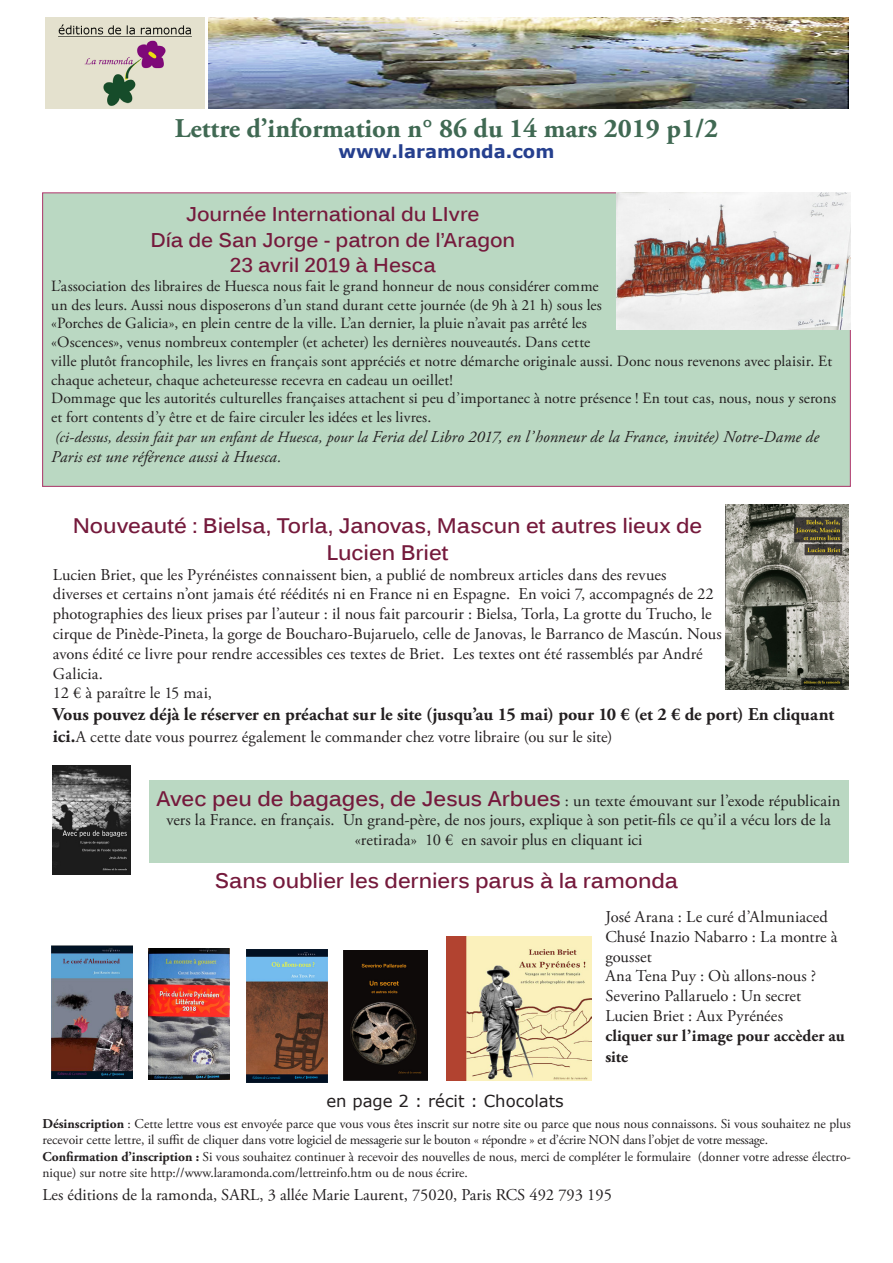
<style>
.page{position:relative;width:893px;height:1263px;background:#fff}
.page>*{position:absolute;margin:0;border:0;box-sizing:border-box;transform-origin:0 0}
.t1{font:700 27px "Adobe Garamond Pro";color:#406953}
.t2{font:700 21px/27px "Kalinga";letter-spacing:-.005em;color:#751a3c;text-align:center}
.t3{font:700 19.8px/25.5px "Kalinga";letter-spacing:-.005em;color:#751a3c;text-align:center}
.t4{font:700 18px "Adobe Garamond Pro";color:#231f20}
.t5{font:700 18px "Verdana";color:#253f8e}
.t6{font:16.5px/19.8px "Adobe Garamond Pro";color:#231f20}
.t7{font:italic 16.5px/19.8px "Adobe Garamond Pro";letter-spacing:.005em;color:#231f20}
.t8{font:700 16.5px/21.6px "Adobe Garamond Pro";letter-spacing:.005em;color:#231f20}
.t9{font:16.5px "Verdana";color:#231f20}
.t10{font:15.6px/18.8px "Adobe Garamond Pro";letter-spacing:.005em;color:#231f20}
.t11{font:13.5px/16.2px "Adobe Garamond Pro";color:#231f20}
.s1{font-size:15.6px}
.s2{font-weight:700;font-size:18px}
.s3{font-family:"Kalinga";font-weight:700;font-size:21px;color:#751a3c}
.s4{font-weight:700}
</style>
<div class="page">
<img style="left:209px;top:17px;width:639px;height:92px">
<img style="left:46px;top:17px;width:158px;height:92px">
<div style="left:43px;top:193px;width:807px;height:293px;background:#bad8c2"></div>
<img style="left:53px;top:765px;width:77px;height:110px">
<div style="left:149px;top:780px;width:699px;height:83px;background:#bad8c2"></div>
<img style="left:725px;top:504px;width:123px;height:186px">
<img style="left:616px;top:192px;width:235px;height:138px">
<img style="left:51px;top:945px;width:81px;height:133px">
<img style="left:149px;top:948px;width:81px;height:131px">
<img style="left:246px;top:949px;width:81px;height:134px">
<img style="left:344px;top:951px;width:83px;height:130px">
<img style="left:447px;top:936px;width:144px;height:145px">
<h1 class="t1" style="left:175px;top:112px;width:545px">Lettre d’information n° 86 du 14 mars 2019 p1/2</h1>
<p class="t5" style="left:339px;top:139px;width:217px">www.laramonda.com</p>
<p class="t3" style="left:150px;top:203px;width:366px">Journée International du LIvre<br>Día de San Jorge - patron de l’Aragon<br>23 avril 2019 à Hesca</p>
<p class="t10" style="left:51px;top:277px;width:786px">L’association des libraires de Huesca nous fait le grand honneur de nous considérer comme<br>un des leurs. Aussi nous disposerons d’un stand durant cette journée (de 9h à 21 h) sous les<br>«Porches de Galicia», en plein centre de la ville. L’an dernier, la pluie n’avait pas arrêté les<br>«Oscences», venus nombreux contempler (et acheter) les dernières nouveautés. Dans cette<br>ville plutôt francophile, les livres en français sont appréciés et notre démarche originale aussi. Donc nous revenons avec plaisir. Et chaque acheteur, chaque acheteuresse recevra en cadeau un oeillet!<br>Dommage que les autorités culturelles françaises attachent si peu d’importanec à notre présence ! En tout cas, nous, nous y serons et fort contents d’y être et de faire circuler les idées et les livres.</p>
<p class="t7" style="left:51px;top:427px;width:769px"><span class="s1">(ci-dessus, dessin fait par un enfant de Huesca, pour la</span> Feria del Libro 2017, en l’honneur de la France, invitée) Notre-Dame de<br>Paris est une référence aussi à Huesca.</p>
<p class="t2" style="left:73px;top:514px;width:631px">Nouveauté : Bielsa, Torla, Janovas, Mascun et autres lieux de<br>Lucien Briet</p>
<p class="t6" style="left:53px;top:565px;width:670px">Lucien Briet, que les Pyrénéistes connaissent bien, a publié de nombreux articles dans des revues<br>diverses et certains n’ont jamais été réédités ni en France ni en Espagne. En voici 7, accompagnés de 22 photographies des lieux prises par l’auteur : il nous fait parcourir : Bielsa, Torla, La grotte du Trucho, le cirque de Pinède-Pineta, la gorge de Boucharo-Bujaruelo, celle de Janovas, le Barranco de Mascún. Nous avons édité ce livre pour rendre accessibles ces textes de Briet. Les textes ont été rassemblés par André Galicia.<br>12 € à paraître le 15 mai,</p>
<p class="t4" style="left:53px;top:704px;width:783px">Vous pouvez déjà le réserver en préachat sur le site (jusqu’au 15 mai) pour 10 € (et 2 € de port) En cliquant</p>
<p class="t6" style="left:53px;top:727px;width:561px"><span class="s2">ici.</span>A cette date vous pourrez également le commander chez votre libraire (ou sur le site)</p>
<p class="t6" style="left:157px;top:791px;width:685px;text-align:center"><span class="s3">Avec peu de bagages, de Jesus Arbues</span> : un texte émouvant sur l’exode républicain vers la France. en français. Un grand-père, de nos jours, explique à son petit-fils ce qu’il a vécu lors de la «retirada» 10 € en savoir plus en cliquant ici</p>
<p class="t2" style="left:215px;top:869px;width:465px">Sans oublier les derniers parus à la ramonda</p>
<p class="t6" style="left:605px;top:907px;width:234px">José Arana : Le curé d’Almuniaced<br>Chusé Inazio Nabarro : La montre à gousset<br>Ana Tena Puy : Où allons-nous ?<br>Severino Pallaruelo : Un secret<br>Lucien Briet : Aux Pyrénées</p>
<p class="t8" style="left:605px;top:1025px;width:241px">cliquer sur l’image pour accèder au site</p>
<p class="t9" style="left:326px;top:1089px;width:239px">en page 2 : récit : Chocolats</p>
<p class="t11" style="left:43px;top:1116px;width:810px"><span class="s4">Désinscription</span> : Cette lettre vous est envoyée parce que vous vous êtes inscrit sur notre site ou parce que nous nous connaissons. Si vous souhaitez ne plus recevoir cette lettre, il suffit de cliquer dans votre logiciel de messagerie sur le bouton « répondre » et d’écrire NON dans l’objet de votre message.<br><span class="s4">Confirmation d’inscription :</span> Si vous souhaitez continuer à recevoir des nouvelles de nous, merci de compléter le formulaire (donner votre adresse électro&shy;nique) sur notre site http://www.laramonda.com/lettreinfo.htm ou de nous écrire.</p>
<p class="t6" style="left:43px;top:1186px;width:571px">Les éditions de la ramonda, SARL, 3 allée Marie Laurent, 75020, Paris RCS 492 793 195</p>
</div>
